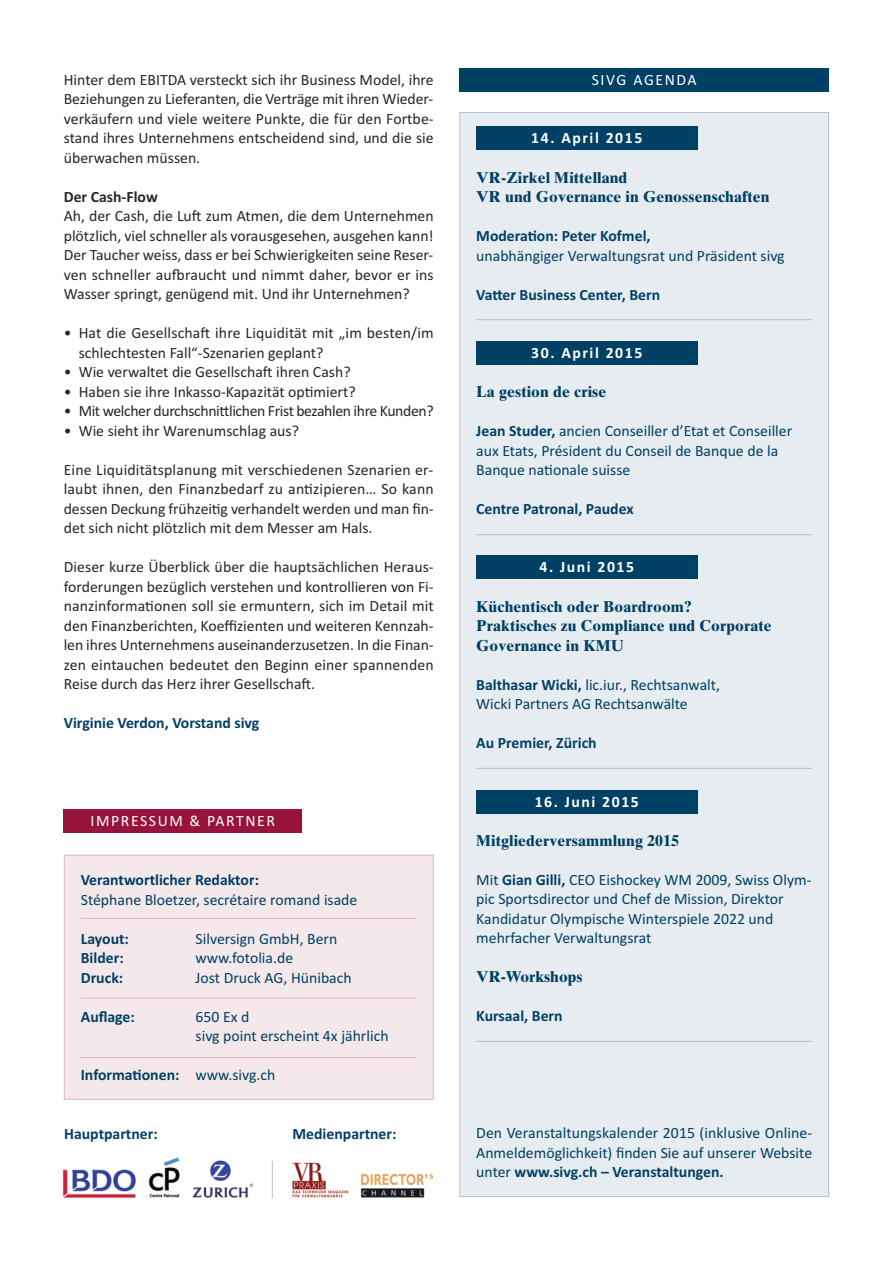
<style>
.page{position:relative;width:893px;height:1263px;background:#fff}
.page>*{position:absolute;margin:0;border:0;box-sizing:border-box;transform-origin:0 0}
.t1{font:15.75px/19.5px "Calibri";color:#272627;text-align:justify}
.t2{font:15.75px/19.5px "Calibri";color:#004065}
.t3{font:700 15.75px "Calibri";color:#004065}
.t4{font:700 15.75px/19.5px "Times Ten";letter-spacing:.01em;color:#004065}
.t5{font:15.75px "Calibri";letter-spacing:-.025em;color:#272627}
.t6{font:700 15.75px "Calibri";letter-spacing:.1em;color:#fff}
.t7{font:15.75px "Calibri";letter-spacing:.1em;color:#fff}
.t8{font:700 15.75px "Calibri";color:#272627}
.s1{font-weight:400}
.s2{font-weight:700}
</style>
<div class="page">
<div style="left:459px;top:68px;width:370px;height:23px;background:#004065"></div>
<div style="left:460px;top:112px;width:369px;height:1084px;background:#e6ecf0"></div>
<div style="left:476px;top:127px;width:221px;height:23px;background:#004065"></div>
<div style="left:476px;top:341px;width:221px;height:24px;background:#004065"></div>
<hr style="left:476px;top:319px;width:336px;height:1px;background:#b3c6d1">
<div style="left:476px;top:555px;width:221px;height:24px;background:#004065"></div>
<hr style="left:476px;top:534px;width:336px;height:1px;background:#b3c6d1">
<div style="left:476px;top:790px;width:221px;height:24px;background:#004065"></div>
<hr style="left:476px;top:768px;width:336px;height:1px;background:#b3c6d1">
<hr style="left:476px;top:1041px;width:336px;height:1px;background:#b3c6d1">
<div style="left:64px;top:809px;width:238px;height:24px;background:#97133c"></div>
<div style="left:64px;top:855px;width:369px;height:244px;background:#f5e8eb"></div>
<div style="left:64px;top:855px;width:370px;height:245px;border:1px solid #e0b8c4"></div>
<img style="left:62px;top:1157px;width:372px;height:42px">
<hr style="left:272px;top:1161px;width:1px;height:37px;background:#b3c6d1">
<hr style="left:81px;top:918px;width:336px;height:1px;background:#e0b8c4">
<hr style="left:81px;top:1057px;width:336px;height:1px;background:#e0b8c4">
<hr style="left:81px;top:998px;width:336px;height:1px;background:#e0b8c4">
<p class="t1" style="left:64px;top:70px;width:371px">Hinter dem EBITDA versteckt sich ihr Business Model, ihre Beziehungen zu Lieferanten, die Verträge mit ihren Wieder&shy;verkäufern und viele weitere Punkte, die für den Fortbe&shy;stand ihres Unternehmens entscheidend sind, und die sie überwachen müssen.</p>
<p class="t8" style="left:64px;top:187px;width:95px">Der Cash-Flow</p>
<p class="t1" style="left:64px;top:206px;width:371px">Ah, der Cash, die Luft zum Atmen, die dem Unternehmen plötzlich, viel schneller als vorausgesehen, ausgehen kann!<br>Der Taucher weiss, dass er bei Schwierigkeiten seine Reser&shy;ven schneller aufbraucht und nimmt daher, bevor er ins Wasser springt, genügend mit. Und ihr Unternehmen?</p>
<p class="t1" style="left:79px;top:323px;width:357px;text-indent:-15px">• Hat die Gesellschaft ihre Liquidität mit „im besten/im schlechtesten Fall“-Szenarien geplant?</p>
<p class="t1" style="left:64px;top:362px;width:288px">• Wie verwaltet die Gesellschaft ihren Cash?</p>
<p class="t1" style="left:64px;top:382px;width:293px">• Haben sie ihre Inkasso-Kapazität optimiert?</p>
<p class="t5" style="left:64px;top:402px;width:371px">• Mit welcher durchschnittlichen Frist bezahlen ihre Kunden?</p>
<p class="t1" style="left:64px;top:421px;width:237px">• Wie sieht ihr Warenumschlag aus?</p>
<p class="t1" style="left:64px;top:460px;width:371px">Eine Liquiditätsplanung mit verschiedenen Szenarien er&shy;laubt ihnen, den Finanzbedarf zu antizipieren… So kann dessen Deckung frühzeitig verhandelt werden und man fin&shy;det sich nicht plötzlich mit dem Messer am Hals.</p>
<p class="t1" style="left:64px;top:557px;width:371px">Dieser kurze Überblick über die hauptsächlichen Heraus&shy;forderungen bezüglich verstehen und kontrollieren von Fi&shy;nanzinformationen soll sie ermuntern, sich im Detail mit den Finanzberichten, Koeffizienten und weiteren Kennzah&shy;len ihres Unternehmens auseinanderzusetzen. In die Finan&shy;zen eintauchen bedeutet den Beginn einer spannenden Reise durch das Herz ihrer Gesellschaft.</p>
<p class="t3" style="left:64px;top:714px;width:197px">Virginie Verdon, Vorstand sivg</p>
<p class="t7" style="left:91px;top:812px;width:186px">IMPRESSUM &amp; PARTNER</p>
<p class="t3" style="left:81px;top:870px;width:180px">Verantwortlicher Redaktor:</p>
<p class="t2" style="left:81px;top:889px;width:278px">Stéphane Bloetzer, secrétaire romand isade</p>
<p class="t3" style="left:81px;top:929px;width:50px">Layout:</p>
<p class="t2" style="left:196px;top:928px;width:143px">Silversign GmbH, Bern</p>
<p class="t3" style="left:81px;top:948px;width:44px">Bilder:</p>
<p class="t2" style="left:196px;top:948px;width:99px">www.fotolia.de</p>
<p class="t3" style="left:81px;top:968px;width:44px">Druck:</p>
<p class="t2" style="left:196px;top:967px;width:158px">Jost Druck AG, Hünibach</p>
<p class="t3" style="left:81px;top:1007px;width:56px">Auflage:</p>
<p class="t2" style="left:196px;top:1006px;width:194px">650 Ex d<br>sivg point erscheint 4x jährlich</p>
<p class="t3" style="left:81px;top:1065px;width:196px">Informationen: <span class="s1">www.sivg.ch</span></p>
<p class="t3" style="left:64px;top:1124px;width:95px">Hauptpartner:</p>
<p class="t3" style="left:292px;top:1124px;width:106px">Medienpartner:</p>
<p class="t7" style="left:592px;top:70px;width:106px">SIVG AGENDA</p>
<p class="t6" style="left:531px;top:129px;width:113px">14. April 2015</p>
<p class="t4" style="left:476px;top:169px;width:295px">VR-Zirkel Mittelland<br>VR und Governance in Genossenschaften</p>
<p class="t3" style="left:476px;top:227px;width:176px">Moderation: Peter Kofmel,</p>
<p class="t2" style="left:476px;top:246px;width:310px">unabhängiger Verwaltungsrat und Präsident sivg</p>
<p class="t3" style="left:476px;top:285px;width:185px">Vatter Business Center, Bern</p>
<p class="t6" style="left:531px;top:343px;width:113px">30. April 2015</p>
<p class="t4" style="left:476px;top:384px;width:132px">La gestion de crise</p>
<p class="t2" style="left:476px;top:421px;width:317px"><span class="s2">Jean Studer,</span> ancien Conseiller d’Etat et Conseiller aux Etats, Président du Conseil de Banque de la<br>Banque nationale suisse</p>
<p class="t3" style="left:476px;top:500px;width:159px">Centre Patronal, Paudex</p>
<p class="t6" style="left:539px;top:558px;width:96px">4. Juni 2015</p>
<p class="t4" style="left:476px;top:598px;width:297px">Küchentisch oder Boardroom?<br>Praktisches zu Compliance und Corporate<br>Governance in KMU</p>
<p class="t2" style="left:476px;top:675px;width:245px"><span class="s2">Balthasar Wicki,</span> lic.iur., Rechtsanwalt,<br>Wicki Partners AG Rechtsanwälte</p>
<p class="t3" style="left:476px;top:734px;width:122px">Au Premier, Zürich</p>
<p class="t6" style="left:535px;top:792px;width:106px">16. Juni 2015</p>
<p class="t4" style="left:476px;top:832px;width:204px">Mitgliederversammlung 2015</p>
<p class="t2" style="left:476px;top:870px;width:337px">Mit <span class="s2">Gian Gilli,</span> CEO Eishockey WM 2009, Swiss Olym&shy;pic Sportsdirector und Chef de Mission, Direktor Kandidatur Olympische Winterspiele 2022 und mehrfacher Verwaltungsrat</p>
<p class="t4" style="left:476px;top:969px;width:108px">VR-Workshops</p>
<p class="t3" style="left:476px;top:1007px;width:88px">Kursaal, Bern</p>
<p class="t2" style="left:476px;top:1123px;width:337px;text-align:justify">Den Veranstaltungskalender 2015 (inklusive Online-Anmeldemöglichkeit) finden Sie auf unserer Website unter <span class="s2">www.sivg.ch – Veranstaltungen.</span></p>
</div>
